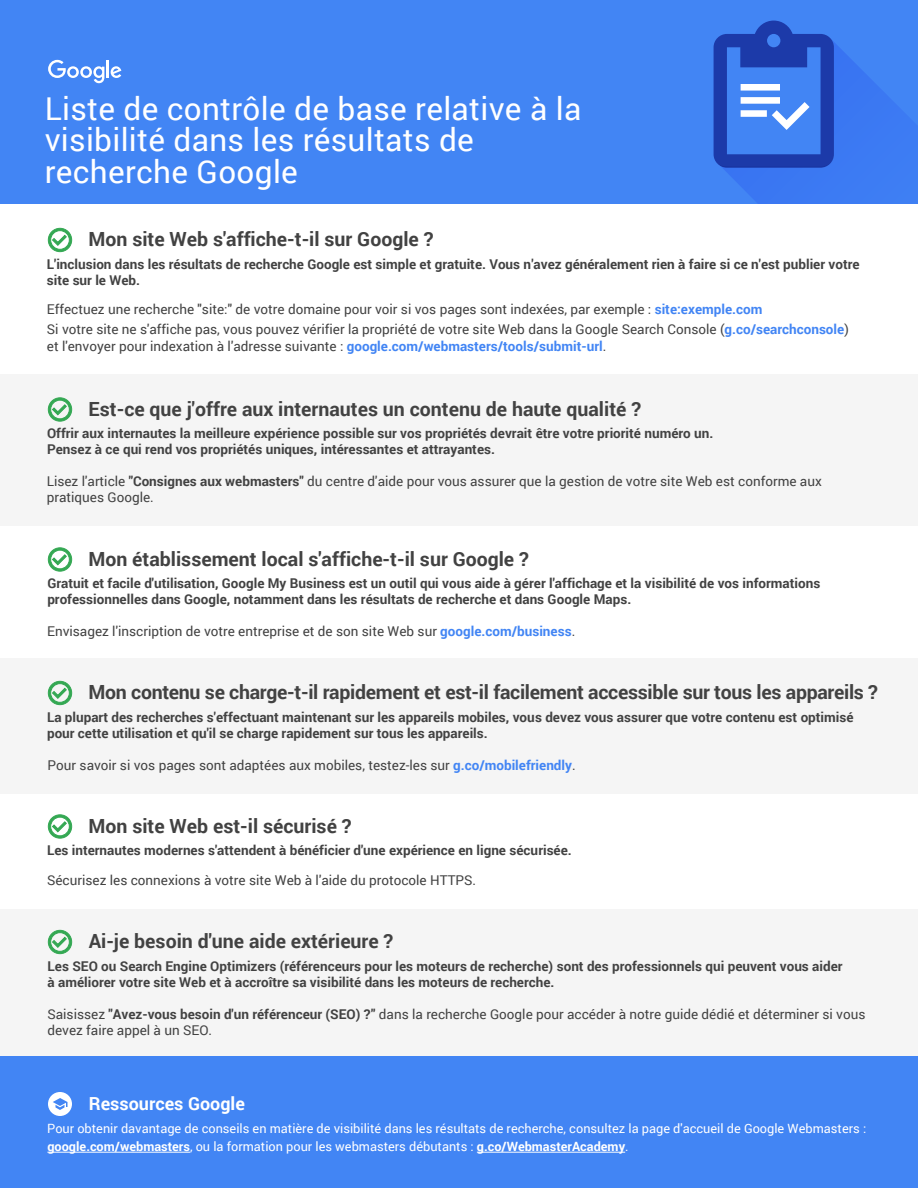
<style>
.page{position:relative;width:918px;height:1188px;background:#fff}
.page>*{position:absolute;margin:0;border:0;box-sizing:border-box;transform-origin:0 0}
.t1{font:31.5px/31.5px "Roboto";letter-spacing:.01em;color:#fff}
.t2{font:700 19.5px "Roboto";color:#424242}
.t3{font:700 18px "Roboto";color:#fff}
.t4{font:700 13.5px/16.2px "Roboto";color:#424242}
.t5{font:13.5px/16.2px "Roboto";color:#424242}
.t6{font:12.75px/17.9px "Roboto";color:#fff}
.s1{font-weight:700;color:#4285f4}
.s2{font-weight:700}
</style>
<div class="page">
<div style="left:0;top:373px;width:918px;height:156px;background:#f5f5f5"></div>
<div style="left:0;top:204px;width:918px;height:170px;background:#fff"></div>
<div style="left:0;top:526px;width:918px;height:138px;background:#fff"></div>
<div style="left:0;top:658px;width:918px;height:138px;background:#f5f5f5"></div>
<div style="left:0;top:909px;width:918px;height:147px;background:#f5f5f5"></div>
<div style="left:0;top:795px;width:918px;height:114px;background:#fff"></div>
<div style="left:0;top:1056px;width:918px;height:132px;background:#4285f4"></div>
<hr style="left:47px;top:1152px;width:143px;height:1px;background:#fff">
<hr style="left:477px;top:1152px;width:148px;height:1px;background:#fff">
<svg style="left:48px;top:228px;width:24px;height:24px"></svg>
<svg style="left:48px;top:397px;width:24px;height:25px"></svg>
<svg style="left:48px;top:547px;width:24px;height:25px"></svg>
<svg style="left:48px;top:681px;width:24px;height:24px"></svg>
<svg style="left:48px;top:814px;width:24px;height:25px"></svg>
<svg style="left:48px;top:930px;width:24px;height:24px"></svg>
<svg style="left:48px;top:1092px;width:24px;height:24px"></svg>
<div style="left:0;top:0;width:918px;height:204px;background:#4285f4"></div>
<svg style="left:714px;top:21px;width:193px;height:183px"></svg>
<svg style="left:48px;top:60px;width:56px;height:23px"></svg>
<hr style="left:106px;top:60px;width:3px;height:18px;background:#fff">
<svg style="left:111px;top:66px;width:10px;height:12px"></svg>
<h1 class="t1" style="left:45px;top:91px;width:538px">Liste de contrôle de base relative à la visibilité dans les résultats de recherche Google</h1>
<h2 class="t2" style="left:88px;top:225px;width:346px">Mon site Web s'affiche-t-il sur Google ?</h2>
<p class="t4" style="left:47px;top:255px;width:814px">L'inclusion dans les résultats de recherche Google est simple et gratuite. Vous n'avez généralement rien à faire si ce n'est publier votre site sur le Web.</p>
<p class="t5" style="left:47px;top:298px;width:803px;line-height:20.7px">Effectuez une recherche "site:" de votre domaine pour voir si vos pages sont indexées, par exemple : <span class="s1">site:exemple.com<br></span>Si votre site ne s'affiche pas, vous pouvez vérifier la propriété de votre site Web dans la Google Search Console (<span class="s1">g.co/searchconsole</span>)</p>
<p class="t5" style="left:47px;top:337px;width:561px">et l'envoyer pour indexation à l'adresse suivante : <span class="s1">google.com/webmasters/tools/submit-url</span>.</p>
<h2 class="t2" style="left:89px;top:395px;width:554px">Est-ce que j'offre aux internautes un contenu de haute qualité ?</h2>
<p class="t4" style="left:47px;top:425px;width:668px">Offrir aux internautes la meilleure expérience possible sur vos propriétés devrait être votre priorité numéro un.<br>Pensez à ce qui rend vos propriétés uniques, intéressantes et attrayantes.</p>
<p class="t5" style="left:47px;top:473px;width:777px">Lisez l'article <span class="s2">"Consignes aux webmasters"</span> du centre d'aide pour vous assurer que la gestion de votre site Web est conforme aux pratiques Google.</p>
<h2 class="t2" style="left:88px;top:545px;width:442px">Mon établissement local s'affiche-t-il sur Google ?</h2>
<p class="t4" style="left:47px;top:575px;width:775px">Gratuit et facile d'utilisation, Google My Business est un outil qui vous aide à gérer l'affichage et la visibilité de vos informations professionnelles dans Google, notamment dans les résultats de recherche et dans Google Maps.</p>
<p class="t5" style="left:47px;top:623px;width:530px">Envisagez l'inscription de votre entreprise et de son site Web sur <span class="s1">google.com/business</span>.</p>
<h2 class="t2" style="left:88px;top:678px;width:791px">Mon contenu se charge-t-il rapidement et est-il facilement accessible sur tous les appareils ?</h2>
<p class="t4" style="left:47px;top:708px;width:808px">La plupart des recherches s'effectuant maintenant sur les appareils mobiles, vous devez vous assurer que votre contenu est optimisé pour cette utilisation et qu'il se charge rapidement sur tous les appareils.</p>
<p class="t5" style="left:48px;top:756px;width:530px">Pour savoir si vos pages sont adaptées aux mobiles, testez-les sur <span class="s1">g.co/mobilefriendly</span>.</p>
<h2 class="t2" style="left:88px;top:812px;width:265px">Mon site Web est-il sécurisé ?</h2>
<p class="t4" style="left:47px;top:842px;width:526px">Les internautes modernes s'attendent à bénéficier d'une expérience en ligne sécurisée.</p>
<p class="t5" style="left:47px;top:872px;width:431px">Sécurisez les connexions à votre site Web à l'aide du protocole HTTPS.</p>
<h2 class="t2" style="left:89px;top:927px;width:306px">Ai-je besoin d'une aide extérieure ?</h2>
<p class="t4" style="left:48px;top:957px;width:797px">Les SEO ou Search Engine Optimizers (référenceurs pour les moteurs de recherche) sont des professionnels qui peuvent vous aider à améliorer votre site Web et à accroître sa visibilité dans les moteurs de recherche.</p>
<p class="t5" style="left:47px;top:1005px;width:820px">Saisissez <span class="s2">"Avez-vous besoin d'un référenceur (SEO) ?"</span> dans la recherche Google pour accéder à notre guide dédié et déterminer si vous devez faire appel à un SEO.</p>
<h3 class="t3" style="left:89px;top:1091px;width:158px">Ressources Google</h3>
<p class="t6" style="left:47px;top:1119px;width:821px">Pour obtenir davantage de conseils en matière de visibilité dans les résultats de recherche, consultez la page d'accueil de Google Webmasters : <span class="s2">google.com/webmasters</span>, ou la formation pour les webmasters débutants : <span class="s2">g.co/WebmasterAcademy</span>.</p>
</div>
